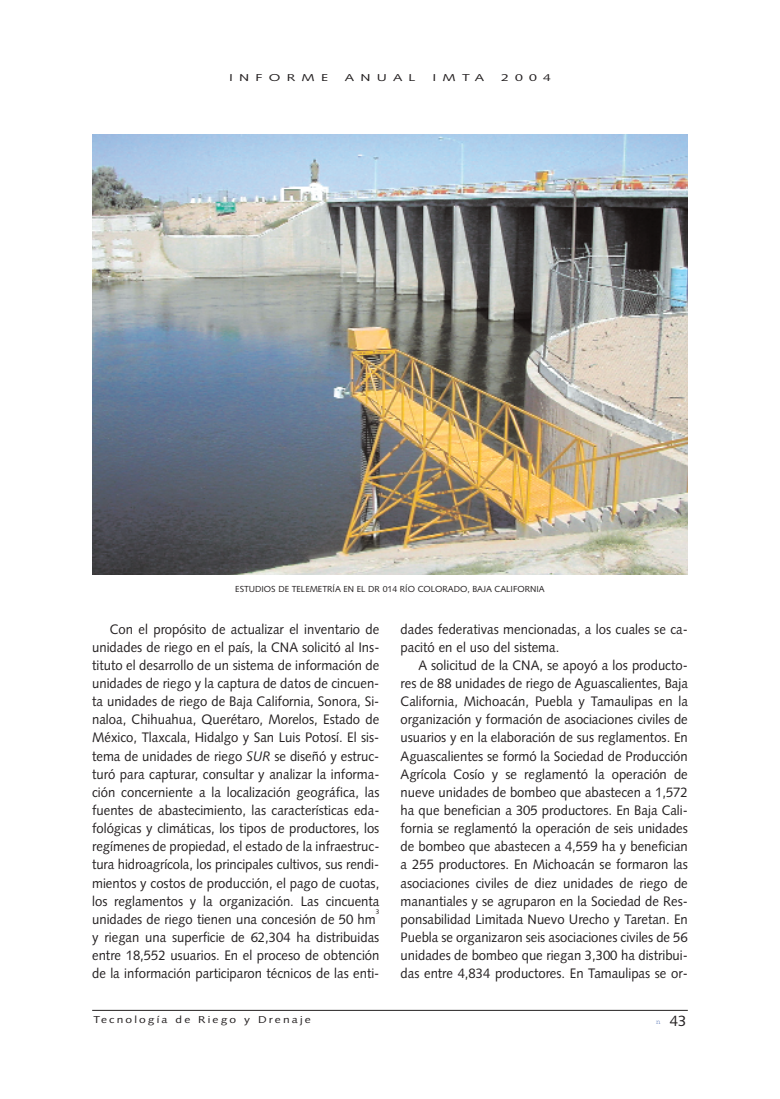
<style>
.page{position:relative;width:780px;height:1099px;background:#fff}
.page>*{position:absolute;margin:0;border:0;box-sizing:border-box;transform-origin:0 0}
.t1{font:15px "Syntax";color:#231f20}
.t2{font:13.75px/18.1px "Syntax";color:#231f20;text-align:justify;scale:.95 1}
.t3{font:10px "Syntax";letter-spacing:.18em;color:#231f20;scale:1.2 1}
.t4{font:10px "Syntax";letter-spacing:.18em;color:#231f20;scale:1.4 1}
.t5{font:10px "Syntax";letter-spacing:.445em;color:#231f20;scale:1.4 1}
.t6{font:8.75px "Syntax";color:#231f20}
.t7{font:6.88px "Syntax";color:#231f20;scale:.95 1}
.s1{font-style:italic}
.s2{font-family:"Courier";font-size:7.5px;color:#6782bc}
</style>
<div class="page">
<hr style="left:92px;top:1010px;width:595px;height:1px;background:#231f20">
<img style="left:92px;top:135px;width:595px;height:440px">
<p class="t5" style="left:229px;top:74px;width:72px">INFORME</p>
<p class="t4" style="left:345px;top:74px;width:52px">ANUAL</p>
<p class="t4" style="left:432px;top:74px;width:39px">IMTA</p>
<p class="t4" style="left:501px;top:74px;width:37px">2004</p>
<p class="t6" style="left:235px;top:585px;width:311px">ESTUDIOS DE TELEMETRÍA EN EL DR 014 RÍO COLORADO, BAJA CALIFORNIA</p>
<p class="t2" style="left:92px;top:621px;width:304px;text-indent:18px">Con el propósito de actualizar el inventario de unidades de riego en el país, la CNA solicitó al Ins&shy;tituto el desarrollo de un sistema de información de unidades de riego y la captura de datos de cincuen&shy;ta unidades de riego de Baja California, Sonora, Si&shy;naloa, Chihuahua, Querétaro, Morelos, Estado de México, Tlaxcala, Hidalgo y San Luis Potosí. El sis&shy;tema de unidades de riego <span class="s1">SUR</span> se diseñó y estruc&shy;turó para capturar, consultar y analizar la informa&shy;ción concerniente a la localización geográfica, las fuentes de abastecimiento, las características eda&shy;fológicas y climáticas, los tipos de productores, los regímenes de propiedad, el estado de la infraestruc&shy;tura hidroagrícola, los principales cultivos, sus rendi&shy;mientos y costos de producción, el pago de cuotas, los reglamentos y la organización. Las cincuenta unidades de riego tienen una concesión de 50 hm</p>
<p class="t7" style="left:376px;top:908px;width:5px">3</p>
<p class="t2" style="left:92px;top:929px;width:304px">y riegan una superficie de 62,304 ha distribuidas entre 18,552 usuarios. En el proceso de obtención de la información participaron técnicos de las enti-</p>
<p class="t2" style="left:400px;top:621px;width:304px">dades federativas mencionadas, a los cuales se ca&shy;pacitó en el uso del sistema.</p>
<p class="t2" style="left:400px;top:657px;width:304px;text-indent:18px">A solicitud de la CNA, se apoyó a los producto&shy;res de 88 unidades de riego de Aguascalientes, Baja California, Michoacán, Puebla y Tamaulipas en la organización y formación de asociaciones civiles de usuarios y en la elaboración de sus reglamentos. En Aguascalientes se formó la Sociedad de Producción Agrícola Cosío y se reglamentó la operación de nueve unidades de bombeo que abastecen a 1,572 ha que benefician a 305 productores. En Baja Cali&shy;fornia se reglamentó la operación de seis unidades de bombeo que abastecen a 4,559 ha y benefician a 255 productores. En Michoacán se formaron las asociaciones civiles de diez unidades de riego de manantiales y se agruparon en la Sociedad de Res&shy;ponsabilidad Limitada Nuevo Urecho y Taretan. En Puebla se organizaron seis asociaciones civiles de 56 unidades de bombeo que riegan 3,300 ha distribui&shy;das entre 4,834 productores. En Tamaulipas se or-</p>
<p class="t3" style="left:93px;top:1015px;width:183px">Tecnología de Riego y Drenaje</p>
<p class="t1" style="left:656px;top:1015px;width:32px"><span class="s2">n</span> 43</p>
</div>
